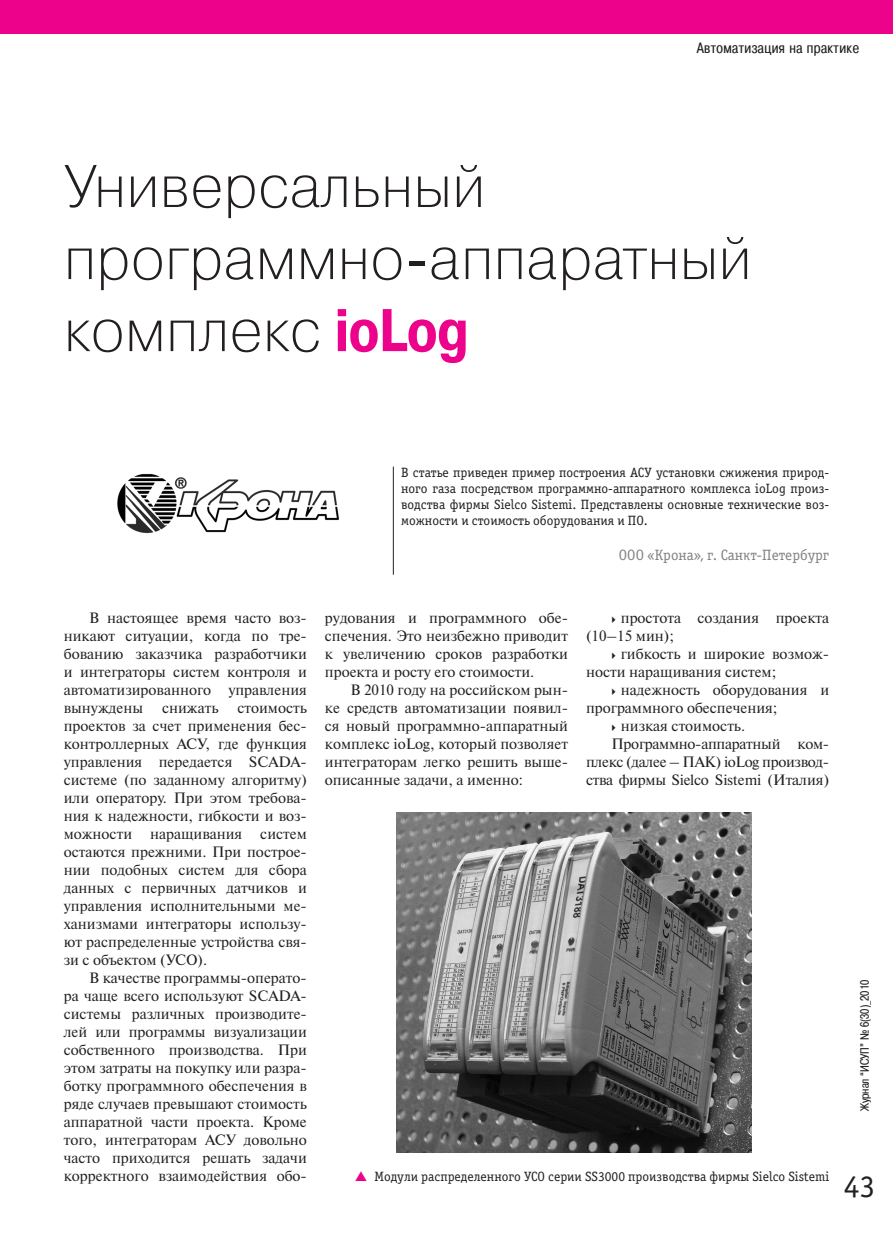
<style>
.page{position:relative;width:893px;height:1234px;background:#fff}
.page>*{position:absolute;margin:0;border:0;box-sizing:border-box;transform-origin:0 0}
.Zag{font:60px/72px "Pragmatica Light C";color:#231f20}
.t1{font:31.5px "Officina Serif C";color:#231f20}
.Osn_1{font:15px/18px "Newton C";color:#231f20}
.Anons_podpis{font:15px "Officina Serif C";color:#808285}
.t2{font:15px "Pragmatica Cond C";letter-spacing:.03em;color:#231f20}
.Anons{font:13.5px/16.2px "Officina Serif C";color:#231f20;text-align:justify}
.t3{font:12px "Pragmatica Cond C";color:#231f20}
.s1{font-family:"Pragmatica Cond C";font-weight:700;color:#ed028c}
</style>
<div class="page">
<div style="left:0;top:0;width:893px;height:34px;background:#ed028c"></div>
<hr style="left:393px;top:466px;width:1px;height:108px;background:#231f20">
<img style="left:117px;top:473px;width:222px;height:61px">
<img style="left:396px;top:812px;width:356px;height:340px">
<p class="t2" style="left:697px;top:39px;width:163px">Автоматизация на практике</p>
<p class="Zag" style="left:64px;top:151px;width:689px">Универсальный программно-аппаратный комплекс <span class="s1">ioLog</span></p>
<p class="Anons" style="left:401px;top:464px;width:430px">В статье приведен пример построения АСУ установки сжижения природ&shy;ного газа посредством программно-аппаратного комплекса ioLog произ&shy;водства фирмы Sielco Sistemi. Представлены основные технические воз&shy;можности и стоимость оборудования и ПО.</p>
<p class="Anons_podpis" style="left:619px;top:547px;width:212px">ООО «Крона», г. Санкт-Петербург</p>
<p class="Osn_1" style="left:64px;top:608px;width:245px;text-align:justify;text-indent:26px">В настоящее время часто воз&shy;никают ситуации, когда по тре&shy;бованию заказчика разработчики и интеграторы систем контроля и автоматизированного управления вынуждены</p>
<p class="Osn_1" style="left:64px;top:698px;width:245px;text-align:justify;text-indent:174px">стоимость проектов за счет применения бес&shy;контроллерных АСУ, где функция управления передается SCADA&shy;системе (по заданному алгоритму) или оператору. При этом требова&shy;ния к надежности, гибкости и воз&shy;можности наращивания систем остаются прежними. При построе&shy;нии подобных систем для сбора данных с первичных датчиков и управления исполнительными ме&shy;ханизмами интеграторы использу&shy;ют распределенные устройства свя&shy;зи с объектом (УСО).</p>
<p class="Osn_1" style="left:64px;top:968px;width:245px;text-indent:26px">В качестве программы-операто&shy;ра чаще всего используют SCADA&shy;системы различных производите&shy;лей или программы визуализации собственного производства. При этом затраты на покупку или разра&shy;ботку программного обеспечения в ряде случаев превышают стоимость аппаратной части проекта. Кроме того, интеграторам АСУ довольно часто приходится решать задачи корректного взаимодействия обо-</p>
<p class="Osn_1" style="left:162px;top:698px;width:58px">снижать</p>
<p class="Osn_1" style="left:325px;top:608px;width:245px;text-align:justify">рудования и программного обе&shy;спечения. Это неизбежно приводит к увеличению сроков разработки проекта и росту его стоимости.</p>
<p class="Osn_1" style="left:325px;top:680px;width:245px;text-indent:26px">В 2010 году на российском рын&shy;ке средств автоматизации появил&shy;ся новый программно-аппаратный комплекс ioLog, который позволяет интеграторам легко решить выше&shy;описанные задачи, а именно:</p>
<p class="Osn_1" style="left:586px;top:608px;width:245px;text-indent:35px">простота создания проекта (10–15 мин);</p>
<p class="Osn_1" style="left:586px;top:644px;width:245px;text-indent:35px">гибкость и широкие возмож&shy;ности наращивания систем;</p>
<p class="Osn_1" style="left:586px;top:680px;width:245px;text-indent:35px">надежность оборудования и программного обеспечения;</p>
<p class="Osn_1" style="left:621px;top:716px;width:126px">низкая стоимость.</p>
<p class="Osn_1" style="left:586px;top:734px;width:245px;text-align:justify;text-indent:26px">Программно-аппаратный ком&shy;плекс (далее – ПАК) ioLog производ&shy;ства фирмы Sielco Sistemi (Италия)</p>
<p class="t3" style="left:858px;top:1110px;width:133px;rotate:-90deg">Журнал “ИСУП” № 6(30)_2010</p>
<p class="Anons" style="left:374px;top:1168px;width:456px">Модули распределенного УСО серии SS3000 производства фирмы Sielco Sistemi</p>
<p class="t1" style="left:844px;top:1168px;width:33px">43</p>
</div>
